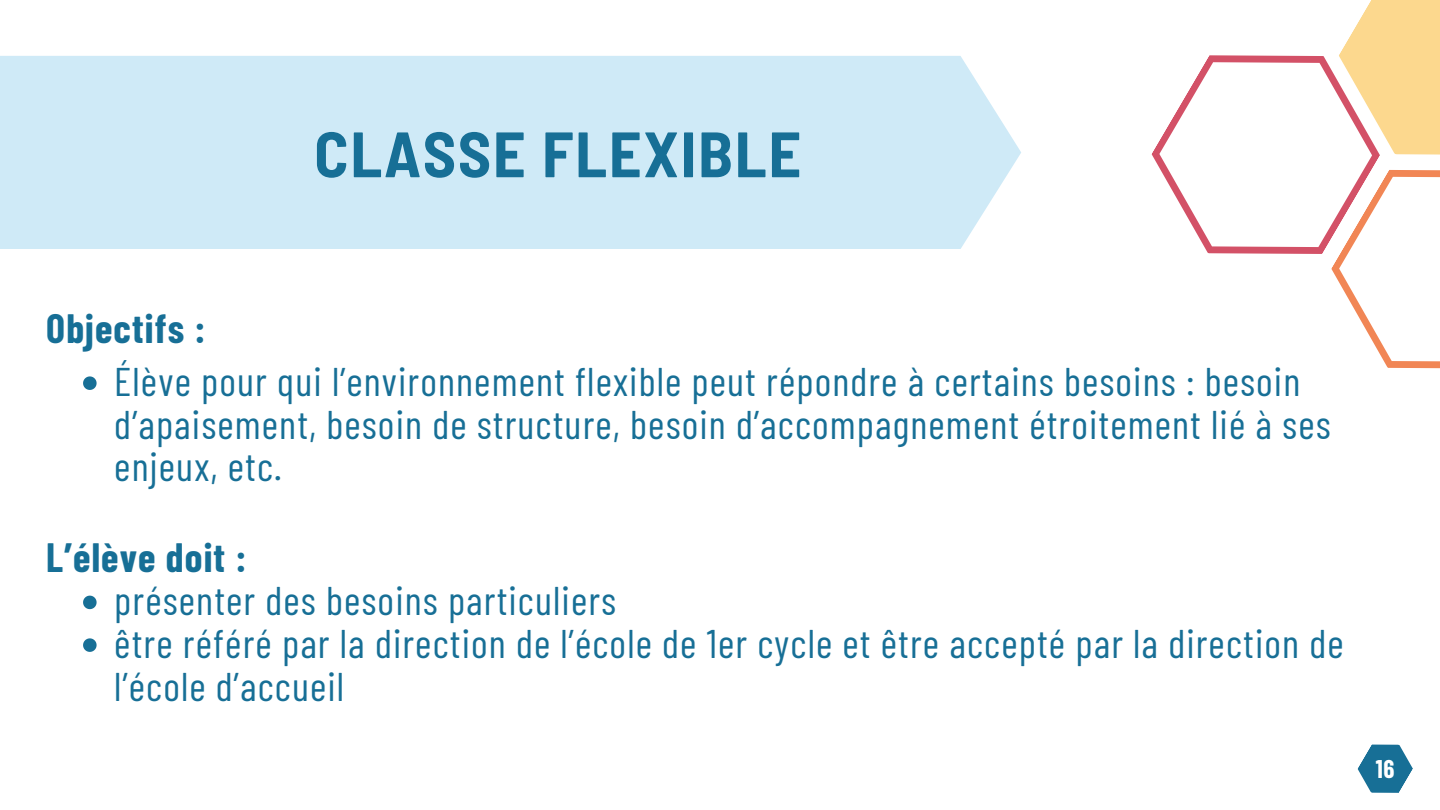
<style>
.page{position:relative;width:1440px;height:810px;background:#fff}
.page>*{position:absolute;margin:0;border:0;box-sizing:border-box;transform-origin:0 0}
.t1{font:700 semi-condensed 64px "Barlow";letter-spacing:.03em;color:#176f96}
.t2{font:40px/42.8px "Barlow Condensed";letter-spacing:.03em;color:#176f96}
.t3{font:700 40px "Barlow Condensed";letter-spacing:.03em;color:#176f96}
.t4{font:700 25px "Barlow Condensed";color:#fff}
</style>
<div class="page">
<svg style="left:1151px;top:55px;width:151px;height:199px"></svg>
<svg style="left:1302px;top:0;width:138px;height:369px"></svg>
<div style="left:0;top:56px;width:1021px;height:193px;background:#cfeaf7"></div>
<svg style="left:83px;top:376px;width:14px;height:14px"></svg>
<svg style="left:83px;top:596px;width:14px;height:13px"></svg>
<svg style="left:83px;top:638px;width:14px;height:14px"></svg>
<svg style="left:1357px;top:744px;width:56px;height:49px"></svg>
<p class="t1" style="left:314px;top:113px;width:488px">CLASSE FLEXIBLE</p>
<p class="t3" style="left:46px;top:303px;width:161px">Objectifs :</p>
<p class="t2" style="left:114px;top:359px;width:1218px">Élève pour qui l’environnement flexible peut répondre à certains besoins : besoin d’apaisement, besoin de structure, besoin d’accompagnement étroitement lié à ses enjeux, etc.</p>
<p class="t3" style="left:46px;top:532px;width:202px">L’élève doit :</p>
<h2 class="t2" style="left:114px;top:578px;width:503px">présenter des besoins particuliers</h2>
<p class="t2" style="left:114px;top:620px;width:1231px">être référé par la direction de l’école de 1er cycle et être accepté par la direction de l’école d’accueil</p>
<h2 class="t4" style="left:1376px;top:753px;width:20px">16</h2>
</div>
